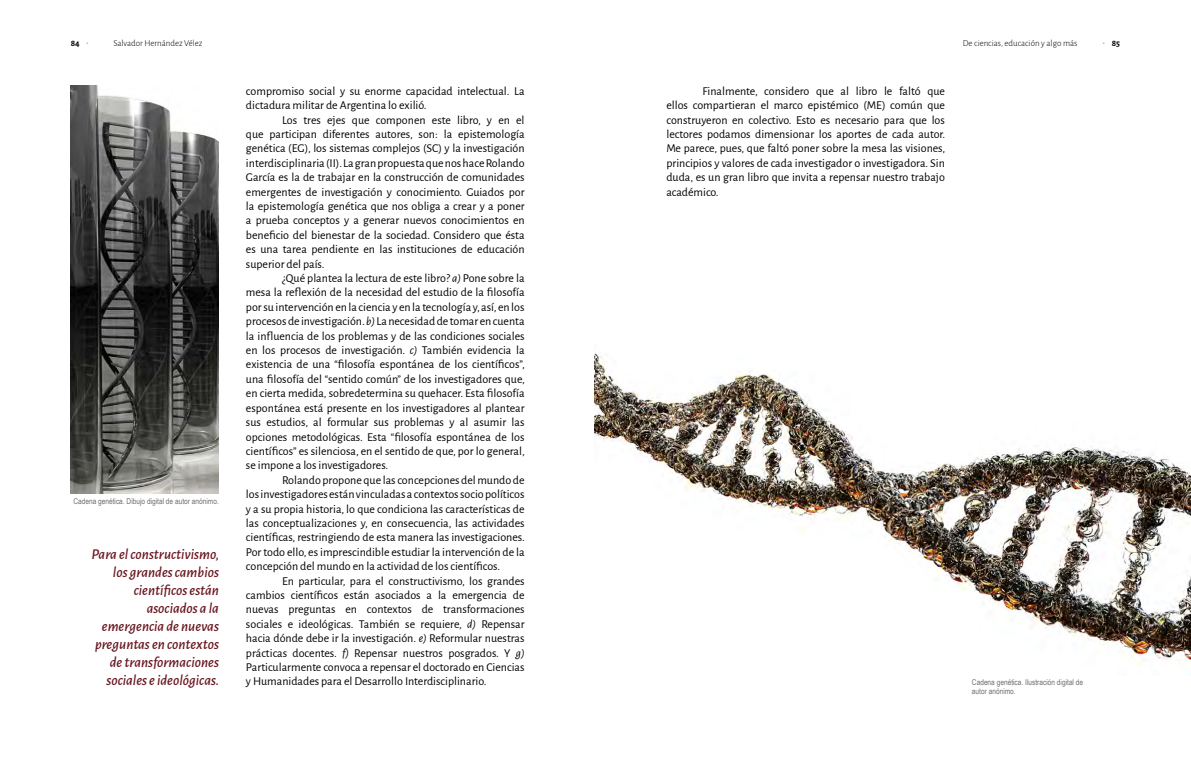
<style>
.page{position:relative;width:1191px;height:780px;background:#fff}
.page>*{position:absolute;margin:0;border:0;box-sizing:border-box;transform-origin:0 0}
.t1{font:italic 500 15px/18px "Alegreya Sans";color:#68161f;text-align:right}
.t2{font:12px/14.4px "Alegreya Sans";color:#000;text-align:justify}
.t3{font:300 9px "Alegreya Sans";color:#000}
.t4{font:700 9px "Alegreya Sans";color:#000}
.t5{font:8px/9.6px "Arial Narrow";color:#706f6f}
.s1{font-style:italic}
</style>
<div class="page">
<img style="left:71px;top:85px;width:148px;height:408px">
<img style="left:594px;top:353px;width:597px;height:322px">
<p class="t4" style="left:71px;top:37px;width:10px">84</p>
<p class="t3" style="left:113px;top:37px;width:91px">Salvador Hernández Vélez</p>
<p class="t3" style="left:962px;top:37px;width:116px">De ciencias, educación y algo más</p>
<p class="t4" style="left:1111px;top:37px;width:10px">85</p>
<p class="t2" style="left:246px;top:83px;width:280px">compromiso social y su enorme capacidad intelectual. La dictadura militar de Argentina lo exilió.</p>
<p class="t2" style="left:246px;top:112px;width:280px;text-indent:36px">Los tres ejes que componen este libro, y en el que participan diferentes autores, son: la epistemología genética (EG), los sistemas complejos (SC) y la investigación interdisciplinaria (II). La gran propuesta que nos hace Rolando García es la de trabajar en la construcción de comunidades emergentes de investigación y conocimiento. Guiados por la epistemología genética que nos obliga a crear y a poner a prueba conceptos y a generar nuevos conocimientos en beneficio del bienestar de la sociedad. Considero que ésta es una tarea pendiente en las instituciones de educación superior del país.</p>
<p class="t2" style="left:246px;top:270px;width:280px;text-indent:36px">¿Qué plantea la lectura de este libro? <span class="s1">a)</span> Pone sobre la mesa la reflexión de la necesidad del estudio de la filosofía por su intervención en la ciencia y en la tecnología y, así, en los procesos de investigación. <span class="s1">b)</span> La necesidad de tomar en cuenta la influencia de los problemas y de las condiciones sociales en los procesos de investigación. <span class="s1">c)</span> También evidencia la existencia de una “filosofía espontánea de los científicos”, una filosofía del “sentido común” de los investigadores que, en cierta medida, sobredetermina su quehacer. Esta filosofía espontánea está presente en los investigadores al plantear sus estudios, al formular sus problemas y al asumir las opciones metodológicas. Esta “filosofía espontánea de los científicos” es silenciosa, en el sentido de que, por lo general, se impone a los investigadores.</p>
<p class="t2" style="left:246px;top:472px;width:280px;text-indent:36px">Rolando propone que las concepciones del mundo de los investigadores están vinculadas a contextos socio políticos y a su propia historia, lo que condiciona las características de las conceptualizaciones y, en consecuencia, las actividades científicas, restringiendo de esta manera las investigaciones.<br>Por todo ello, es imprescindible estudiar la intervención de la concepción del mundo en la actividad de los científicos.</p>
<p class="t2" style="left:246px;top:573px;width:280px;text-indent:36px">En particular, para el constructivismo, los grandes cambios científicos están asociados a la emergencia de nuevas preguntas en contextos de transformaciones sociales e ideológicas. También se requiere, <span class="s1">d)</span> Repensar hacia dónde debe ir la investigación. <span class="s1">e)</span> Reformular nuestras prácticas docentes. <span class="s1">f)</span> Repensar nuestros posgrados. Y <span class="s1">g)<br></span>Particularmente convoca a repensar el doctorado en Ciencias y Humanidades para el Desarrollo Interdisciplinario.</p>
<p class="t2" style="left:666px;top:83px;width:280px;text-indent:36px">Finalmente, considero que al libro le faltó que ellos compartieran el marco epistémico (ME) común que construyeron en colectivo. Esto es necesario para que los lectores podamos dimensionar los aportes de cada autor.<br>Me parece, pues, que faltó poner sobre la mesa las visiones, principios y valores de cada investigador o investigadora. Sin duda, es un gran libro que invita a repensar nuestro trabajo académico.</p>
<p class="t5" style="left:73px;top:496px;width:147px">Cadena genética. Dibujo digital de autor anónimo.</p>
<p class="t1" style="left:91px;top:544px;width:129px">Para el constructivismo, los grandes cambios científicos están asociados a la emergencia de nuevas preguntas en contextos de transformaciones sociales e ideológicas.</p>
<p class="t5" style="left:972px;top:676px;width:113px">Cadena genética. Ilustración digital de autor anónimo.</p>
</div>
